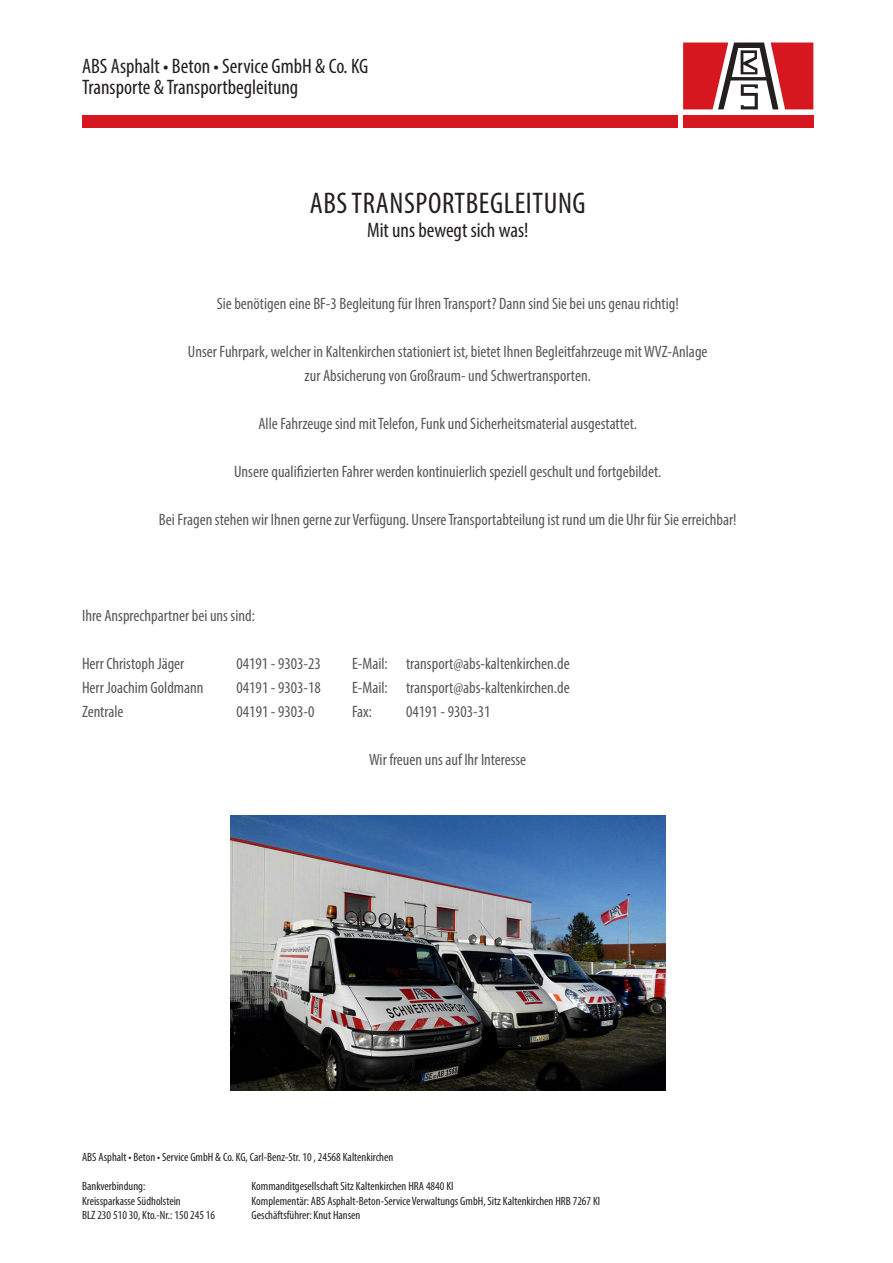
<style>
.page{position:relative;width:893px;height:1263px;background:#fff}
.page>*{position:absolute;margin:0;border:0;box-sizing:border-box;transform-origin:0 0}
.t1{font:condensed 30px "Myriad Pro";letter-spacing:.02em;color:#231f20}
.t2{font:condensed 21px/21px "Myriad Pro";color:#231f20}
.t3{font:condensed 16.5px/24px "Myriad Pro";color:#57585a;text-align:center}
.t4{font:condensed 12px "Myriad Pro";color:#231f20}
</style>
<div class="page">
<div style="left:82px;top:116px;width:595px;height:12px;background:#d7171f"></div>
<div style="left:683px;top:116px;width:130px;height:12px;background:#d7171f"></div>
<svg style="left:683px;top:43px;width:130px;height:66px"></svg>
<img style="left:230px;top:816px;width:435px;height:274px">
<p class="t2" style="left:82px;top:55px;width:288px">ABS Asphalt • Beton • Service GmbH &amp; Co. KG<br>Transporte &amp; Transportbegleitung</p>
<h1 class="t1" style="left:310px;top:185px;width:277px">abs Transportbegleitung</h1>
<p class="t2" style="left:367px;top:219px;width:163px">Mit uns bewegt sich was!</p>
<p class="t3" style="left:217px;top:291px;width:463px">Sie benötigen eine BF-3 Begleitung für Ihren Transport? Dann sind Sie bei uns genau richtig!</p>
<p class="t3" style="left:188px;top:339px;width:521px">Unser Fuhrpark, welcher in Kaltenkirchen stationiert ist, bietet Ihnen Begleitfahrzeuge mit WVZ-Anlage zur Absicherung von Großraum- und Schwertransporten.</p>
<p class="t3" style="left:258px;top:411px;width:380px">Alle Fahrzeuge sind mit Telefon, Funk und Sicherheitsmaterial ausgestattet.</p>
<p class="t3" style="left:234px;top:459px;width:429px">Unsere qualifizierten Fahrer werden kontinuierlich speziell geschult und fortgebildet.</p>
<p class="t3" style="left:159px;top:507px;width:579px">Bei Fragen stehen wir Ihnen gerne zur Verfügung. Unsere Transportabteilung ist rund um die Uhr für Sie erreichbar!</p>
<p class="t3" style="left:82px;top:603px;width:174px">Ihre Ansprechpartner bei uns sind:</p>
<p class="t3" style="left:82px;top:651px;width:104px">Herr Christoph Jäger</p>
<p class="t3" style="left:237px;top:651px;width:335px">04191 - 9303-23 E-Mail: transport@abs-kaltenkirchen.de</p>
<p class="t3" style="left:82px;top:675px;width:123px">Herr Joachim Goldmann</p>
<p class="t3" style="left:237px;top:675px;width:335px">04191 - 9303-18 E-Mail: transport@abs-kaltenkirchen.de</p>
<p class="t3" style="left:82px;top:699px;width:43px">Zentrale</p>
<p class="t3" style="left:237px;top:699px;width:79px">04191 - 9303-0</p>
<p class="t3" style="left:352px;top:699px;width:21px">Fax:</p>
<p class="t3" style="left:406px;top:699px;width:86px">04191 - 9303-31</p>
<p class="t3" style="left:369px;top:747px;width:159px">Wir freuen uns auf Ihr Interesse</p>
<p class="t4" style="left:82px;top:1150px;width:313px">ABS Asphalt • Beton • Service GmbH &amp; Co. KG, Carl-Benz-Str. 10 , 24568 Kaltenkirchen</p>
<p class="t4" style="left:82px;top:1179px;width:65px">Bankverbindung:</p>
<p class="t4" style="left:252px;top:1179px;width:204px">Kommanditgesellschaft Sitz Kaltenkirchen HRA 4840 KI</p>
<p class="t4" style="left:82px;top:1193px;width:100px">Kreissparkasse Südholstein</p>
<p class="t4" style="left:252px;top:1193px;width:350px">Komplementär: ABS Asphalt-Beton-Service Verwaltungs GmbH, Sitz Kaltenkirchen HRB 7267 KI</p>
<p class="t4" style="left:82px;top:1208px;width:135px">BLZ 230 510 30, Kto.-Nr.: 150 245 16</p>
<p class="t4" style="left:252px;top:1208px;width:110px">Geschäftsführer: Knut Hansen</p>
</div>
